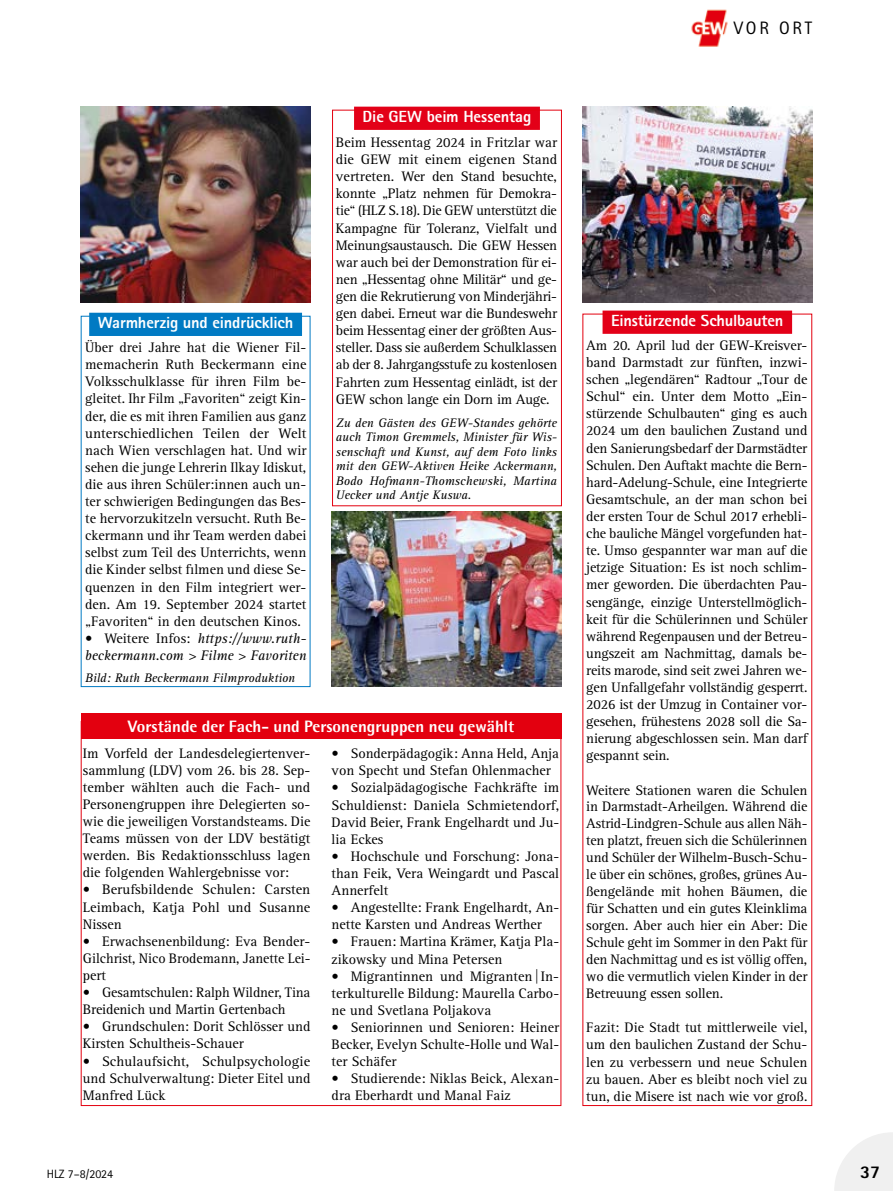
<style>
.page{position:relative;width:893px;height:1191px;background:#fff}
.page>*{position:absolute;margin:0;border:0;box-sizing:border-box;transform-origin:0 0}
.t1{font:18px "Rotis Sans Serif Std";letter-spacing:.15em;color:#000}
.t2{font:800 18px "Rotis Sans Serif Std";color:#000}
.t3{font:800 16.5px "Rotis Sans Serif Std";letter-spacing:-.01em;color:#fff}
.t4{font:800 16.5px "Rotis Semi Sans Std";color:#fff}
.t5{font:14.25px/17.1px "Rotis Serif Std";color:#000;text-align:justify}
.t6{font:italic 14.25px/17.1px "Rotis Serif Std";color:#000}
.t7{font:italic 12.75px/14.4px "Rotis Serif Std";color:#000;text-align:justify}
.t8{font:12px "Rotis Sans Serif Std";color:#000}
.s1{font-style:normal}
</style>
<div class="page">
<svg style="left:834px;top:1132px;width:59px;height:59px"></svg>
<div style="left:89px;top:313px;width:213px;height:23px;background:#007ac3"></div>
<svg style="left:80px;top:315px;width:231px;height:372px"></svg>
<img style="left:691px;top:9px;width:37px;height:38px">
<div style="left:81px;top:713px;width:480px;height:26px;background:#e3000f"></div>
<div style="left:354px;top:107px;width:186px;height:23px;background:#e30018"></div>
<svg style="left:332px;top:109px;width:230px;height:397px"></svg>
<div style="left:603px;top:310px;width:189px;height:24px;background:#e30018"></div>
<svg style="left:582px;top:313px;width:230px;height:793px"></svg>
<img style="left:583px;top:106px;width:229px;height:196px">
<img style="left:332px;top:511px;width:229px;height:175px">
<img style="left:81px;top:106px;width:229px;height:196px">
<p class="t1" style="left:734px;top:17px;width:80px">VOR ORT</p>
<p class="t3" style="left:98px;top:312px;width:197px">Warmherzig und eindrücklich</p>
<p class="t5" style="left:85px;top:339px;width:223px">Über drei Jahre hat die Wiener Fil&shy;memacherin Ruth Beckermann eine Volksschulklasse für ihren Film be&shy;gleitet. Ihr Film „Favoriten“ zeigt Kin&shy;der, die es mit ihren Familien aus ganz unterschiedlichen Teilen der Welt nach Wien verschlagen hat. Und wir sehen die junge Lehrerin Ilkay Idiskut, die aus ihren Schüler:innen auch un&shy;ter schwierigen Bedingungen das Bes&shy;te hervorzukitzeln versucht. Ruth Be&shy;ckermann und ihr Team werden dabei selbst zum Teil des Unterrichts, wenn die Kinder selbst filmen und diese Se&shy;quenzen in den Film integriert wer&shy;den. Am 19. September 2024 startet „Favoriten“ in den deutschen Kinos.</p>
<p class="t6" style="left:85px;top:630px;width:223px"><span class="s1">• Weitere Infos:</span> https://www.ruth&shy;beckermann.com &gt; Filme &gt; Favoriten</p>
<p class="t7" style="left:85px;top:671px;width:211px">Bild: Ruth Beckermann Filmproduktion</p>
<p class="t3" style="left:363px;top:106px;width:170px">Die GEW beim Hessentag</p>
<p class="t5" style="left:336px;top:134px;width:223px">Beim Hessentag 2024 in Fritzlar war die GEW mit einem eigenen Stand vertreten. Wer den Stand besuchte, konnte „Platz nehmen für Demokra&shy;tie“ (HLZ S.18). Die GEW unterstützt die Kampagne für Toleranz, Vielfalt und Meinungsaustausch. Die GEW Hessen war auch bei der Demonstration für ei&shy;nen „Hessentag ohne Militär“ und ge&shy;gen die Rekrutierung von Minderjähri&shy;gen dabei. Erneut war die Bundeswehr beim Hessentag einer der größten Aus&shy;steller. Dass sie außerdem Schulklassen ab der 8. Jahrgangsstufe zu kostenlosen Fahrten zum Hessentag einlädt, ist der GEW schon lange ein Dorn im Auge.</p>
<p class="t7" style="left:336px;top:416px;width:223px">Zu den Gästen des GEW-Standes gehörte auch Timon Gremmels, Minister für Wis&shy;senschaft und Kunst, auf dem Foto links mit den GEW-Aktiven Heike Ackermann, Bodo Hofmann-Thomschewski, Martina Uecker und Antje Kuswa.</p>
<p class="t4" style="left:128px;top:716px;width:388px">Vorstände der Fach- und Personengruppen neu gewählt</p>
<p class="t5" style="left:83px;top:744px;width:229px">Im Vorfeld der Landesdelegiertenver&shy;sammlung (LDV) vom 26. bis 28. Sep&shy;tember wählten auch die Fach- und Personengruppen ihre Delegierten so&shy;wie die jeweiligen Vorstandsteams. Die Teams müssen von der LDV bestätigt werden. Bis Redaktionsschluss lagen die folgenden Wahlergebnisse vor:</p>
<p class="t5" style="left:83px;top:881px;width:229px">• Berufsbildende Schulen: Carsten Leimbach, Katja Pohl und Susanne Nissen</p>
<p class="t5" style="left:83px;top:933px;width:229px">• Erwachsenenbildung: Eva Bender-Gilchrist, Nico Brodemann, Janette Lei&shy;pert</p>
<p class="t5" style="left:83px;top:984px;width:229px">• Gesamtschulen: Ralph Wildner, Tina<br>Breidenich und Martin Gertenbach</p>
<p class="t5" style="left:83px;top:1018px;width:229px">• Grundschulen: Dorit Schlösser und<br>Kirsten Schultheis-Schauer</p>
<p class="t5" style="left:83px;top:1052px;width:229px">• Schulaufsicht, Schulpsychologie und Schulverwaltung: Dieter Eitel und Manfred Lück</p>
<p class="t5" style="left:332px;top:745px;width:229px">• Sonderpädagogik: Anna Held, Anja von Specht und Stefan Ohlenmacher</p>
<p class="t5" style="left:332px;top:779px;width:229px">• Sozialpädagogische Fachkräfte im Schuldienst: Daniela Schmietendorf, David Beier, Frank Engelhardt und Ju&shy;lia Eckes</p>
<p class="t5" style="left:332px;top:848px;width:229px">• Hochschule und Forschung: Jona&shy;than Feik, Vera Weingardt und Pascal Annerfelt</p>
<p class="t5" style="left:332px;top:899px;width:229px">• Angestellte: Frank Engelhardt, An&shy;nette Karsten und Andreas Werther</p>
<p class="t5" style="left:332px;top:933px;width:229px">• Frauen: Martina Krämer, Katja Pla&shy;zikowsky und Mina Petersen</p>
<p class="t5" style="left:332px;top:967px;width:229px">• Migrantinnen und Migranten|In&shy;terkulturelle Bildung: Maurella Carbo&shy;ne und Svetlana Poljakova</p>
<p class="t5" style="left:332px;top:1019px;width:229px">• Seniorinnen und Senioren: Heiner Becker, Evelyn Schulte-Holle und Wal&shy;ter Schäfer</p>
<p class="t5" style="left:332px;top:1070px;width:229px">• Studierende: Niklas Beick, Alexan&shy;dra Eberhardt und Manal Faiz</p>
<p class="t3" style="left:611px;top:310px;width:174px">Einstürzende Schulbauten</p>
<p class="t5" style="left:586px;top:337px;width:223px">Am 20. April lud der GEW-Kreisver&shy;band Darmstadt zur fünften, inzwi&shy;schen „legendären“ Radtour „Tour de Schul“ ein. Unter dem Motto „Ein&shy;stürzende Schulbauten“ ging es auch 2024 um den baulichen Zustand und den Sanierungsbedarf der Darmstädter Schulen. Den Auftakt machte die Bern&shy;hard-Adelung-Schule, eine Integrierte Gesamtschule, an der man schon bei der ersten Tour de Schul 2017 erhebli&shy;che bauliche Mängel vorgefunden hat&shy;te. Umso gespannter war man auf die jetzige Situation: Es ist noch schlim&shy;mer geworden. Die überdachten Pau&shy;sengänge, einzige Unterstellmöglich&shy;keit für die Schülerinnen und Schüler während Regenpausen und der Betreu&shy;ungszeit am Nachmittag, damals be&shy;reits marode, sind seit zwei Jahren we&shy;gen Unfallgefahr vollständig gesperrt.<br>2026 ist der Umzug in Container vor&shy;gesehen, frühestens 2028 soll die Sa&shy;nierung abgeschlossen sein. Man darf gespannt sein.</p>
<p class="t5" style="left:586px;top:781px;width:223px">Weitere Stationen waren die Schulen in Darmstadt-Arheilgen. Während die Astrid-Lindgren-Schule aus allen Näh&shy;ten platzt, freuen sich die Schülerinnen und Schüler der Wilhelm-Busch-Schu&shy;le über ein schönes, großes, grünes Au&shy;ßengelände mit hohen Bäumen, die für Schatten und ein gutes Kleinklima sorgen. Aber auch hier ein Aber: Die Schule geht im Sommer in den Pakt für den Nachmittag und es ist völlig offen, wo die vermutlich vielen Kinder in der Betreuung essen sollen.</p>
<p class="t5" style="left:586px;top:1019px;width:223px">Fazit: Die Stadt tut mittlerweile viel, um den baulichen Zustand der Schu&shy;len zu verbessern und neue Schulen zu bauen. Aber es bleibt noch viel zu tun, die Misere ist nach wie vor groß.</p>
<p class="t8" style="left:47px;top:1167px;width:68px">HLZ 7–8/2024</p>
<p class="t2" style="left:860px;top:1160px;width:22px">37</p>
</div>
